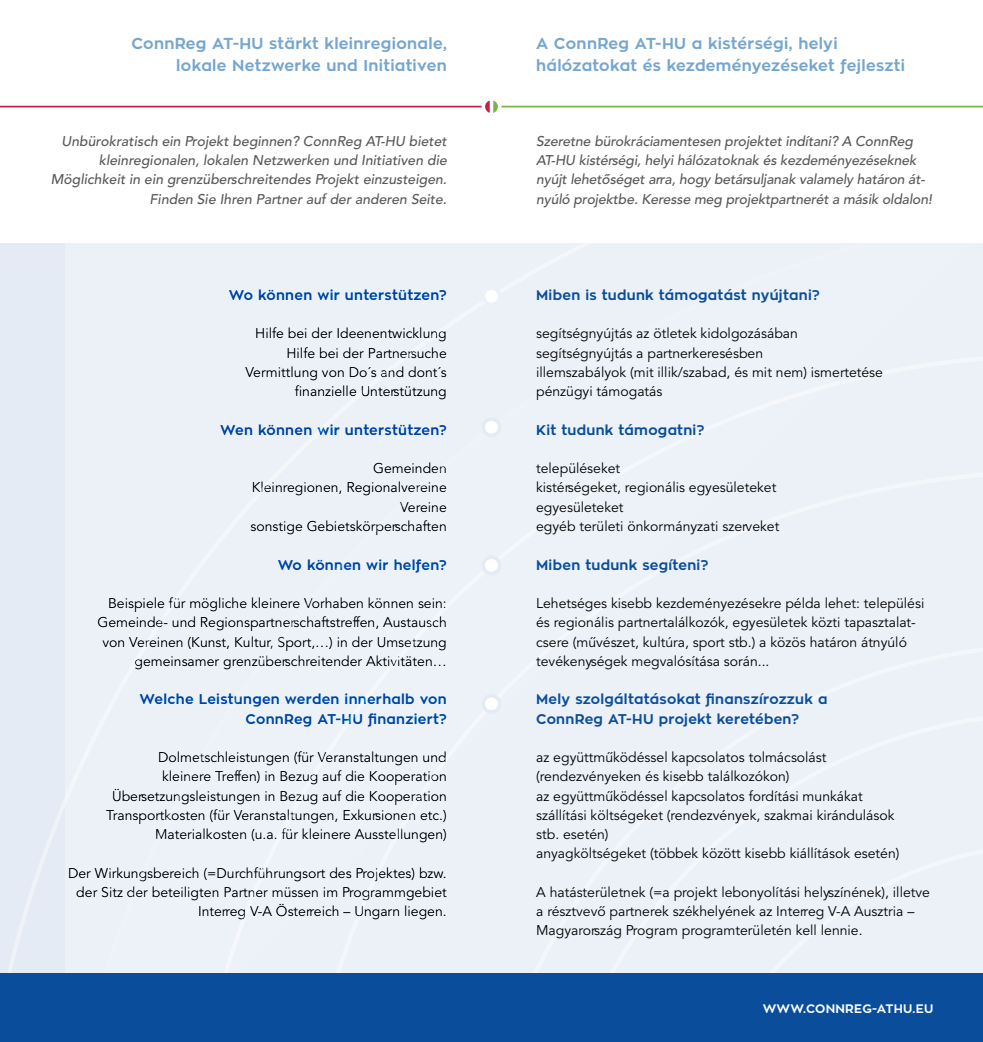
<style>
.page{position:relative;width:983px;height:1042px;background:#fff}
.page>*{position:absolute;margin:0;border:0;box-sizing:border-box;transform-origin:0 0}
.t1{font:700 15.75px/22.8px "Zona Pro";letter-spacing:.02em;color:#75a6ce;text-align:right}
.t2{font:14px/19.2px "Avenir LTCE";color:#000;text-align:right}
.t3{font:italic 500 14px/19.2px "Avenir LTCE";letter-spacing:-.01em;color:#58595b;text-align:right}
.t4{font:700 14px/19.2px "Zona Pro";letter-spacing:.02em;color:#0a4e9b;text-align:right}
.t5{font:700 12.25px "Zona Pro";letter-spacing:.02em;color:#fff}
</style>
<div class="page">
<hr style="left:0;top:106px;width:491px;height:1px;background:#c61e4a">
<hr style="left:491px;top:106px;width:491px;height:1px;background:#74b743">
<div style="left:0;top:243px;width:62px;height:731px;background:#e4ebf4"></div>
<div style="left:62px;top:243px;width:920px;height:731px;background:#ecf1f8"></div>
<div style="left:483px;top:419px;width:16px;height:16px;background:#fff;border-radius:50%"></div>
<div style="left:481px;top:417px;width:20px;height:20px;border:4px solid #e4ebf4;border-radius:50%"></div>
<div style="left:483px;top:557px;width:16px;height:16px;background:#fff;border-radius:50%"></div>
<div style="left:481px;top:555px;width:20px;height:20px;border:4px solid #e4ebf4;border-radius:50%"></div>
<div style="left:483px;top:695px;width:16px;height:17px;background:#fff;border-radius:50%"></div>
<div style="left:481px;top:694px;width:20px;height:20px;border:4px solid #e4ebf4;border-radius:50%"></div>
<svg style="left:479px;top:100px;width:24px;height:13px"></svg>
<svg style="left:489px;top:100px;width:4px;height:13px"></svg>
<div style="left:0;top:974px;width:982px;height:68px;background:#0a4e9b"></div>
<p class="t1" style="left:131px;top:32px;width:317px">ConnReg AT-HU stärkt kleinregionale, lokale Netzwerke und Initiativen</p>
<p class="t1" style="left:536px;top:32px;width:370px;text-align:left">A ConnReg AT-HU a kistérségi, helyi hálózatokat és kezdeményezéseket fejleszti</p>
<p class="t3" style="left:51px;top:132px;width:397px">Unbürokratisch ein Projekt beginnen? ConnReg AT-HU bietet kleinregionalen, lokalen Netzwerken und Initiativen die Möglichkeit in ein grenzüberschreitendes Projekt einzusteigen.<br>Finden Sie Ihren Partner auf der anderen Seite.</p>
<p class="t3" style="left:536px;top:132px;width:397px;text-align:left">Szeretne bürokráciamentesen projektet indítani? A ConnReg AT-HU kistérségi, helyi hálózatoknak és kezdeményezéseknek nyújt lehetőséget arra, hogy betársuljanak valamely határon át&shy;nyúló projektbe. Keresse meg projektpartnerét a másik oldalon!</p>
<p class="t4" style="left:229px;top:285px;width:219px">Wo können wir unterstützen?</p>
<p class="t2" style="left:245px;top:324px;width:203px">Hilfe bei der Ideenentwicklung<br>Hilfe bei der Partnersuche<br>Vermittlung von Do´s and dont´s finanzielle Unterstützung</p>
<p class="t4" style="left:220px;top:420px;width:228px">Wen können wir unterstützen?</p>
<p class="t2" style="left:250px;top:459px;width:198px">Gemeinden<br>Kleinregionen, Regionalvereine<br>Vereine<br>sonstige Gebietskörperschaften</p>
<p class="t4" style="left:277px;top:555px;width:170px">Wo können wir helfen?</p>
<p class="t2" style="left:97px;top:594px;width:351px">Beispiele für mögliche kleinere Vorhaben können sein:<br>Gemeinde- und Regionspartnerschaftstreffen, Austausch von Vereinen (Kunst, Kultur, Sport,…) in der Umsetzung gemeinsamer grenzüberschreitender Aktivitäten…</p>
<p class="t4" style="left:139px;top:690px;width:309px">Welche Leistungen werden innerhalb von<br>ConnReg AT-HU finanziert?</p>
<p class="t2" style="left:106px;top:748px;width:342px">Dolmetschleistungen (für Veranstaltungen und kleinere Treffen) in Bezug auf die Kooperation Übersetzungsleistungen in Bezug auf die Kooperation Transportkosten (für Veranstaltungen, Exkursionen etc.)<br>Materialkosten (u.a. für kleinere Ausstellungen)</p>
<p class="t2" style="left:68px;top:863px;width:380px">Der Wirkungsbereich (=Durchführungsort des Projektes) bzw. der Sitz der beteiligten Partner müssen im Programmgebiet<br>Interreg V-A Österreich – Ungarn liegen.</p>
<p class="t4" style="left:536px;top:285px;width:285px">Miben is tudunk támogatást nyújtani?</p>
<p class="t2" style="left:536px;top:324px;width:348px;text-align:left">segítségnyújtás az ötletek kidolgozásában segítségnyújtás a partnerkeresésben<br>illemszabályok (mit illik/szabad, és mit nem) ismertetése pénzügyi támogatás</p>
<p class="t4" style="left:536px;top:420px;width:169px">Kit tudunk támogatni?</p>
<p class="t2" style="left:536px;top:459px;width:244px;text-align:left">településeket<br>kistérségeket, regionális egyesületeket egyesületeket<br>egyéb területi önkormányzati szerveket</p>
<p class="t4" style="left:536px;top:555px;width:174px">Miben tudunk segíteni?</p>
<p class="t2" style="left:536px;top:594px;width:389px;text-align:left">Lehetséges kisebb kezdeményezésekre példa lehet: települési és regionális partnertalálkozók, egyesületek közti tapasztalat&shy;csere (művészet, kultúra, sport stb.) a közös határon átnyúló tevékenységek megvalósítása során...</p>
<p class="t4" style="left:536px;top:690px;width:293px;text-align:left">Mely szolgáltatásokat finanszírozzuk a<br>ConnReg AT-HU projekt keretében?</p>
<p class="t2" style="left:536px;top:748px;width:364px;text-align:left">az együttműködéssel kapcsolatos tolmácsolást (rendezvényeken és kisebb találkozókon)<br>az együttműködéssel kapcsolatos fordítási munkákat szállítási költségeket (rendezvények, szakmai kirándulások stb. esetén)<br>anyagköltségeket (többek között kisebb kiállítások esetén)</p>
<p class="t2" style="left:536px;top:883px;width:395px;text-align:left">A hatásterületnek (=a projekt lebonyolítási helyszínének), illetve a résztvevő partnerek székhelyének az Interreg V-A Ausztria –<br>Magyarország Program programterületén kell lennie.</p>
<p class="t5" style="left:762px;top:1001px;width:172px">WWW.CONNREG-ATHU.EU</p>
</div>
